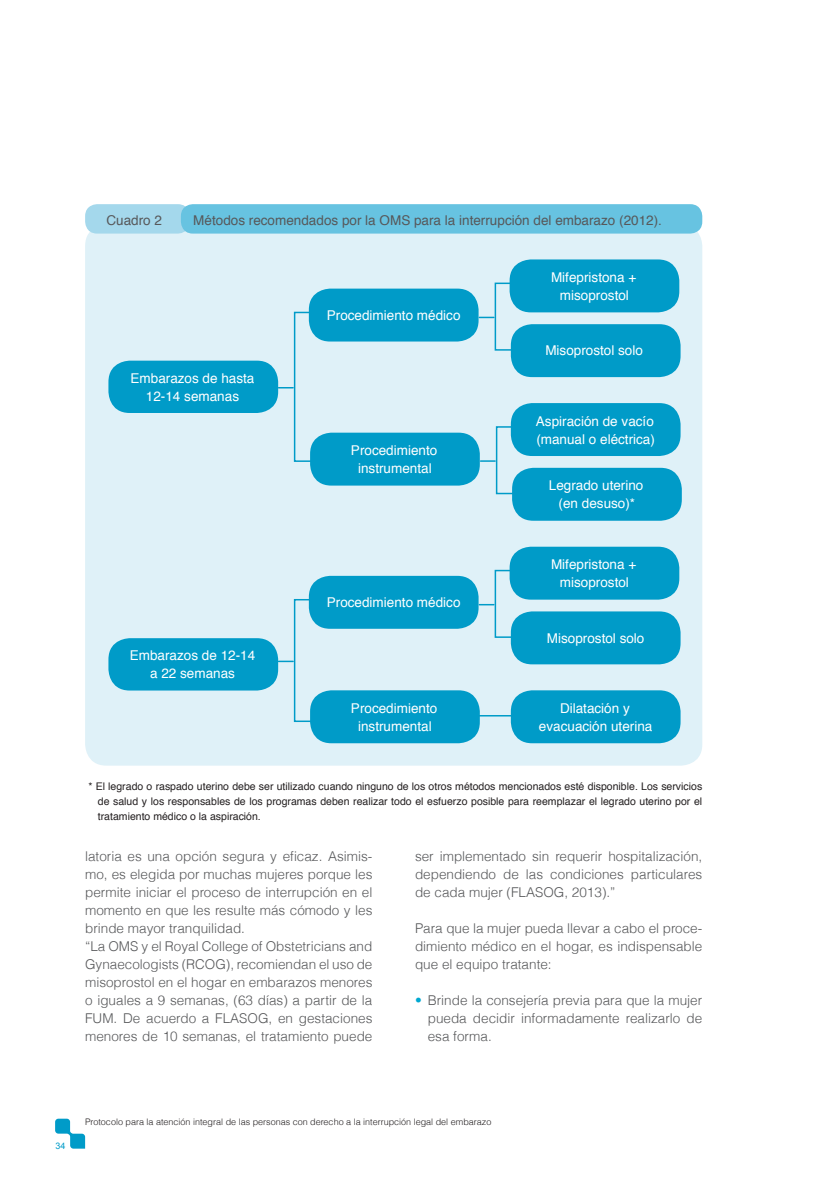
<style>
.page{position:relative;width:830px;height:1191px;background:#fff}
.page>*{position:absolute;margin:0;border:0;box-sizing:border-box;transform-origin:0 0}
.Texto{font:300 13.5px/18px "Helvetica";color:#57585a;text-align:justify}
.Subtítulo_3{font:13.5px "Helvetica";color:#fff}
.Subtítulo_3-2{font:13.5px "Helvetica";color:#57585a}
.Subtítulo_3-3{font:10.5px/15px "Helvetica";color:#231f20;text-align:justify}
.t1{font:300 9px "Helvetica";color:#231f20}
.t2{font:9px "Arial";color:#009bc8}
.s1{color:#00a8d1}
</style>
<div class="page">
<svg style="left:55px;top:1118px;width:30px;height:30px"></svg>
<div style="left:85px;top:225px;width:617px;height:540px;background:#dff1f8;border-radius:21px"></div>
<div style="left:85px;top:204px;width:105px;height:30px;background:#a4d8ec;border-radius:12px"></div>
<div style="left:181px;top:204px;width:521px;height:30px;background:#67c3e1;border-radius:12px"></div>
<div style="left:108px;top:361px;width:170px;height:52px;background:#009bc8;border-radius:21px"></div>
<svg style="left:278px;top:311px;width:39px;height:151px"></svg>
<div style="left:309px;top:289px;width:169px;height:52px;background:#009bc8;border-radius:21px"></div>
<div style="left:310px;top:433px;width:169px;height:52px;background:#009bc8;border-radius:21px"></div>
<svg style="left:479px;top:282px;width:70px;height:69px"></svg>
<div style="left:509px;top:259px;width:170px;height:53px;background:#009bc8;border-radius:21px"></div>
<div style="left:510px;top:324px;width:170px;height:53px;background:#009bc8;border-radius:21px"></div>
<svg style="left:480px;top:426px;width:70px;height:69px"></svg>
<div style="left:510px;top:403px;width:170px;height:53px;background:#009bc8;border-radius:21px"></div>
<div style="left:512px;top:468px;width:169px;height:53px;background:#009bc8;border-radius:21px"></div>
<div style="left:108px;top:638px;width:170px;height:52px;background:#009bc8;border-radius:21px"></div>
<svg style="left:278px;top:598px;width:39px;height:124px"></svg>
<div style="left:309px;top:576px;width:169px;height:53px;background:#009bc8;border-radius:21px"></div>
<div style="left:310px;top:690px;width:169px;height:53px;background:#009bc8;border-radius:21px"></div>
<svg style="left:479px;top:569px;width:70px;height:69px"></svg>
<div style="left:509px;top:547px;width:170px;height:52px;background:#009bc8;border-radius:21px"></div>
<div style="left:510px;top:611px;width:170px;height:53px;background:#009bc8;border-radius:21px"></div>
<div style="left:510px;top:690px;width:170px;height:53px;background:#009bc8;border-radius:21px"></div>
<hr style="left:479px;top:715px;width:34px;height:1px;background:#009bc8">
<p class="Subtítulo_3-2" style="left:106px;top:210px;width:57px">Cuadro 2</p>
<p class="Subtítulo_3-2" style="left:193px;top:210px;width:470px">Métodos recomendados por la OMS para la interrupción del embarazo (2012).</p>
<p class="Subtítulo_3" style="left:130px;top:368px;width:125px">Embarazos de hasta</p>
<p class="Subtítulo_3" style="left:146px;top:386px;width:95px">12-14 semanas</p>
<p class="Subtítulo_3" style="left:130px;top:645px;width:127px">Embarazos de 12-14</p>
<p class="Subtítulo_3" style="left:150px;top:663px;width:86px">a 22 semanas</p>
<p class="Subtítulo_3" style="left:327px;top:305px;width:135px">Procedimiento médico</p>
<p class="Subtítulo_3" style="left:351px;top:440px;width:88px">Procedimiento</p>
<p class="Subtítulo_3" style="left:358px;top:458px;width:75px">instrumental</p>
<p class="Subtítulo_3" style="left:327px;top:592px;width:135px">Procedimiento médico</p>
<p class="Subtítulo_3" style="left:351px;top:697px;width:88px">Procedimiento</p>
<p class="Subtítulo_3" style="left:358px;top:715px;width:75px">instrumental</p>
<p class="Subtítulo_3" style="left:550px;top:267px;width:87px">Mifepristona +</p>
<p class="Subtítulo_3" style="left:559px;top:285px;width:71px">misoprostol</p>
<p class="Subtítulo_3" style="left:545px;top:340px;width:99px">Misoprostol solo</p>
<p class="Subtítulo_3" style="left:535px;top:410px;width:119px">Aspiración de vacío</p>
<p class="Subtítulo_3" style="left:536px;top:428px;width:120px">(manual o eléctrica)</p>
<p class="Subtítulo_3" style="left:548px;top:475px;width:96px">Legrado uterino</p>
<p class="Subtítulo_3" style="left:558px;top:493px;width:78px">(en desuso)*</p>
<p class="Subtítulo_3" style="left:550px;top:554px;width:87px">Mifepristona +</p>
<p class="Subtítulo_3" style="left:559px;top:572px;width:71px">misoprostol</p>
<p class="Subtítulo_3" style="left:546px;top:628px;width:99px">Misoprostol solo</p>
<p class="Subtítulo_3" style="left:559px;top:697px;width:71px">Dilatación y</p>
<p class="Subtítulo_3" style="left:538px;top:715px;width:115px">evacuación uterina</p>
<p class="Subtítulo_3-3" style="left:98px;top:779px;width:605px;text-indent:-10px">* El legrado o raspado uterino debe ser utilizado cuando ninguno de los otros métodos mencionados esté disponible. Los servicios de salud y los responsables de los programas deben realizar todo el esfuerzo posible para reemplazar el legrado uterino por el tratamiento médico o la aspiración.</p>
<p class="Texto" style="left:85px;top:846px;width:289px">latoria es una opción segura y eficaz. Asimis&shy;mo, es elegida por muchas mujeres porque les permite iniciar el proceso de interrupción en el momento en que les resulte más cómodo y les brinde mayor tranquilidad.</p>
<p class="Texto" style="left:85px;top:936px;width:289px">“La OMS y el Royal College of Obstetricians and Gynaecologists (RCOG), recomiendan el uso de misoprostol en el hogar en embarazos menores o iguales a 9 semanas, (63 días) a partir de la FUM. De acuerdo a FLASOG, en gestaciones menores de 10 semanas, el tratamiento puede</p>
<p class="Texto" style="left:415px;top:846px;width:289px">ser implementado sin requerir hospitalización, dependiendo de las condiciones particulares de cada mujer (FLASOG, 2013).”</p>
<p class="Texto" style="left:415px;top:918px;width:289px">Para que la mujer pueda llevar a cabo el proce&shy;dimiento médico en el hogar, es indispensable que el equipo tratante:</p>
<p class="Texto" style="left:427px;top:990px;width:276px;text-indent:-13px"><span class="s1">•</span> Brinde la consejería previa para que la mujer pueda decidir informadamente realizarlo de esa forma.</p>
<p class="t2" style="left:56px;top:1139px;width:12px">34</p>
<p class="t1" style="left:85px;top:1116px;width:407px">Protocolo para la atención integral de las personas con derecho a la interrupción legal del embarazo</p>
</div>
